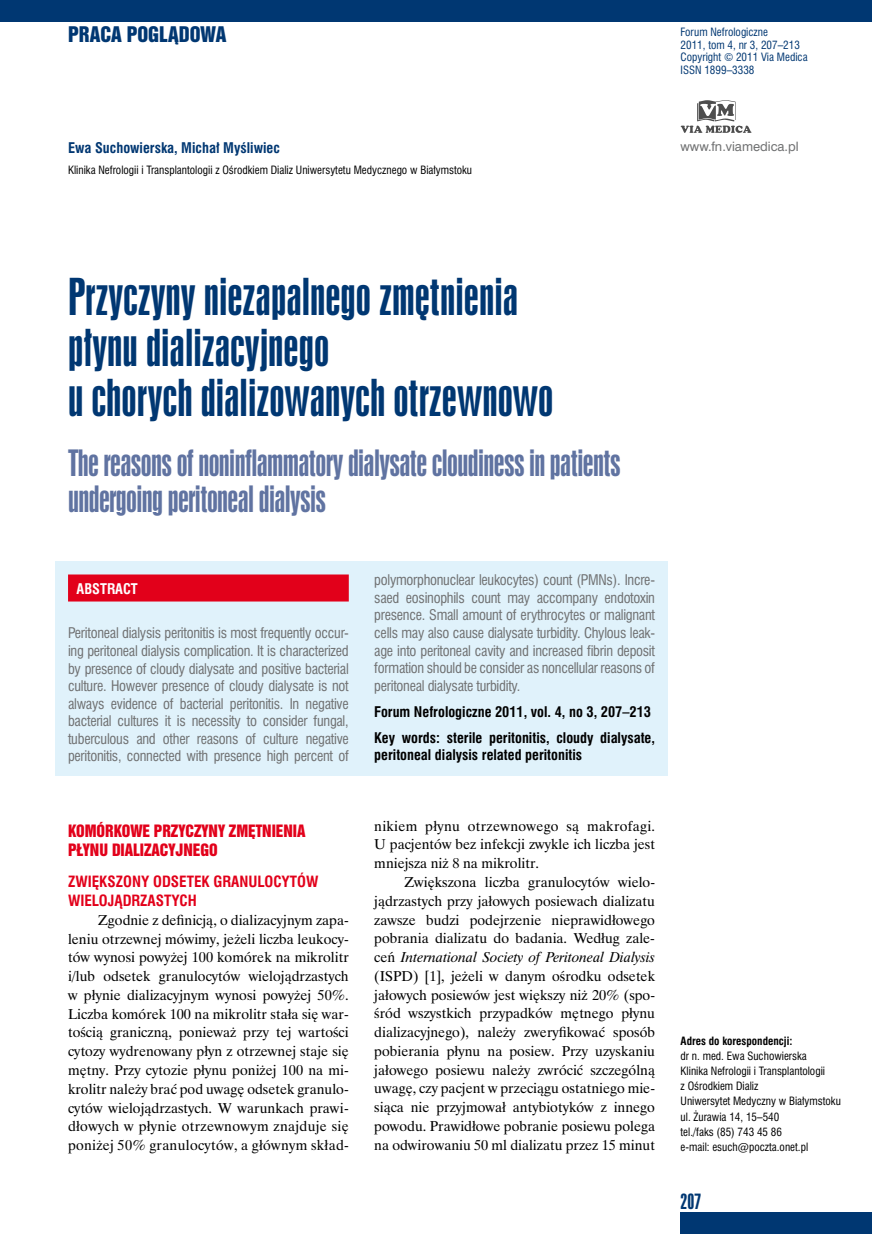
<style>
.page{position:relative;width:872px;height:1234px;background:#fff}
.page>*{position:absolute;margin:0;border:0;box-sizing:border-box;transform-origin:0 0}
.t1{font:42px/50.4px "Swis 924 PL";color:#003772}
.t2{font:30px/36px "Swis 924 PL";letter-spacing:-.02em;color:#6073a1}
.t3{font:18px "Swis 921 PL";color:#003772}
.t4{font:18px "Swis 924 PL";color:#003772}
.t5{font:14.25px/18.8px "Time Ibis EE";color:#000;text-align:justify}
.t6{font:14.25px/18.8px "Swis 921 PL";color:#e2001a}
.t7{font:700 14.25px "Swis 721 Cn PL";color:#e2001a}
.t8{font:13.5px/17.5px "Swis 721 Cn PL";letter-spacing:-.02em;color:#707172;text-align:justify}
.t9{font:700 13.5px/26.1px "Swis 721 Cn PL";color:#000}
.t10{font:700 13.5px "Swis 721 Cn PL";color:#003772}
.t11{font:700 13.5px "Swis 721 Cn PL";color:#fff}
.t12{font:12px "Swis 721 PL";color:#707172}
.t13{font:10.5px/15px "Swis 721 Cn PL";color:#000}
.t14{font:10.5px/12.6px "Swis 721 Cn PL";color:#003772}
.t15{font:700 10.5px "Swis 721 Cn PL";color:#000}
.s1{font-style:italic}
</style>
<div class="page">
<div style="left:680px;top:1212px;width:192px;height:21px;background:#003772"></div>
<div style="left:0;top:0;width:872px;height:21px;background:#003772"></div>
<svg style="left:680px;top:100px;width:71px;height:33px"></svg>
<div style="left:55px;top:561px;width:613px;height:215px;background:#e0f2fb"></div>
<div style="left:68px;top:574px;width:281px;height:27px;background:#e2001a"></div>
<p class="t3" style="left:68px;top:22px;width:160px">PRACA POGLĄDOWA</p>
<p class="t10" style="left:68px;top:139px;width:213px">Ewa Suchowierska, Michał Myśliwiec</p>
<p class="t13" style="left:68px;top:162px;width:405px">Klinika Nefrologii i Transplantologii z Ośrodkiem Dializ Uniwersytetu Medycznego w Białymstoku</p>
<p class="t14" style="left:680px;top:26px;width:129px">Forum Nefrologiczne<br>2011, tom 4, nr 3, 207–213<br>Copyright © 2011 Via Medica<br>ISSN 1899–3338</p>
<p class="t12" style="left:680px;top:138px;width:120px">www.fn.viamedica.pl</p>
<h1 class="t1" style="left:68px;top:272px;width:486px">Przyczyny niezapalnego zmętnienia płynu dializacyjnego<br>u chorych dializowanych otrzewnowo</h1>
<h2 class="t2" style="left:68px;top:445px;width:554px">The reasons of noninflammatory dialysate cloudiness in patients undergoing peritoneal dialysis</h2>
<p class="t11" style="left:77px;top:580px;width:63px">ABSTRACT</p>
<p class="t8" style="left:68px;top:624px;width:282px">Peritoneal dialysis peritonitis is most frequently occur&shy;ing peritoneal dialysis complication. It is characterized by presence of cloudy dialysate and positive bacterial culture. However presence of cloudy dialysate is not always evidence of bacterial peritonitis. In negative bacterial cultures it is necessity to consider fungal, tuberculous and other reasons of culture negative peritonitis, connected with presence high percent of</p>
<p class="t6" style="left:68px;top:821px;width:239px">KOMÓRKOWE PRZYCZYNY ZMĘTNIENIA<br>PŁYNU DIALIZACYJNEGO</p>
<p class="t7" style="left:68px;top:872px;width:112px">Zwiększony odsetek</p>
<p class="t7" style="left:214px;top:872px;width:18px">gran</p>
<p class="t7" style="left:248px;top:872px;width:71px">ulocytów</p>
<p class="t7" style="left:68px;top:891px;width:73px">wielojądrzast</p>
<p class="t7" style="left:171px;top:891px;width:27px">ych</p>
<p class="t5" style="left:68px;top:910px;width:282px;text-indent:30px">Zgodnie z definicją, o dializacyjnym zapa&shy;leniu otrzewnej mówimy, jeżeli liczba leukocy&shy;tów wynosi powyżej 100 komórek na mikrolitr i/lub odsetek granulocytów wielojądrzastych w płynie dializacyjnym wynosi powyżej 50%.<br>Liczba komórek 100 na mikrolitr stała się war&shy;tością graniczną, ponieważ przy tej wartości cytozy wydrenowany płyn z otrzewnej staje się mętny. Przy cytozie płynu poniżej 100 na mi&shy;krolitr należy brać pod uwagę odsetek granulo&shy;cytów wielojądrzastych. W warunkach prawi&shy;dłowych w płynie otrzewnowym znajduje się poniżej 50% granulocytów, a głównym skład-</p>
<p class="t8" style="left:374px;top:571px;width:282px">polymorphonuclear leukocytes) count (PMNs). Incre&shy;saed eosinophils count may accompany endotoxin presence. Small amount of erythrocytes or malignant cells may also cause dialysate turbidity. Chylous leak&shy;age into peritoneal cavity and increased fibrin deposit formation should be consider as noncellular reasons of peritoneal dialysate turbidity.</p>
<p class="t9" style="left:374px;top:698px;width:282px">Forum Nefrologiczne 2011, vol. 4, no 3, 207–213<br>Key words: sterile peritonitis, cloudy dialysate,</p>
<p class="t9" style="left:374px;top:742px;width:209px">peritoneal dialysis related peritonitis</p>
<p class="t5" style="left:374px;top:816px;width:282px">nikiem płynu otrzewnowego są makrofagi.<br>U pacjentów bez infekcji zwykle ich liczba jest mniejsza niż 8 na mikrolitr.</p>
<p class="t5" style="left:374px;top:872px;width:282px;text-indent:30px">Zwiększona liczba granulocytów wielo&shy;jądrzastych przy jałowych posiewach dializatu zawsze budzi podejrzenie nieprawidłowego pobrania dializatu do badania. Według zale&shy;ceń <span class="s1">International Society of Peritoneal Dialysis </span>(ISPD) [1], jeżeli w danym ośrodku odsetek jałowych posiewów jest większy niż 20% (spo&shy;śród wszystkich przypadków mętnego płynu dializacyjnego), należy zweryfikować sposób pobierania płynu na posiew. Przy uzyskaniu jałowego posiewu należy zwrócić szczególną uwagę, czy pacjent w przeciągu ostatniego mie&shy;siąca nie przyjmował antybiotyków z innego powodu. Prawidłowe pobranie posiewu polega na odwirowaniu 50 ml dializatu przez 15 minut</p>
<p class="t15" style="left:680px;top:1034px;width:113px">Adres do korespondencji:</p>
<p class="t13" style="left:680px;top:1048px;width:162px">dr n. med. Ewa Suchowierska<br>Klinika Nefrologii i Transplantologii<br>z Ośrodkiem Dializ<br>Uniwersytet Medyczny w Białymstoku ul. Żurawia 14, 15–540<br>tel./faks (85) 743 45 86<br>e-mail: esuch@poczta.onet.pl</p>
<p class="t4" style="left:680px;top:1188px;width:22px">207</p>
</div>
